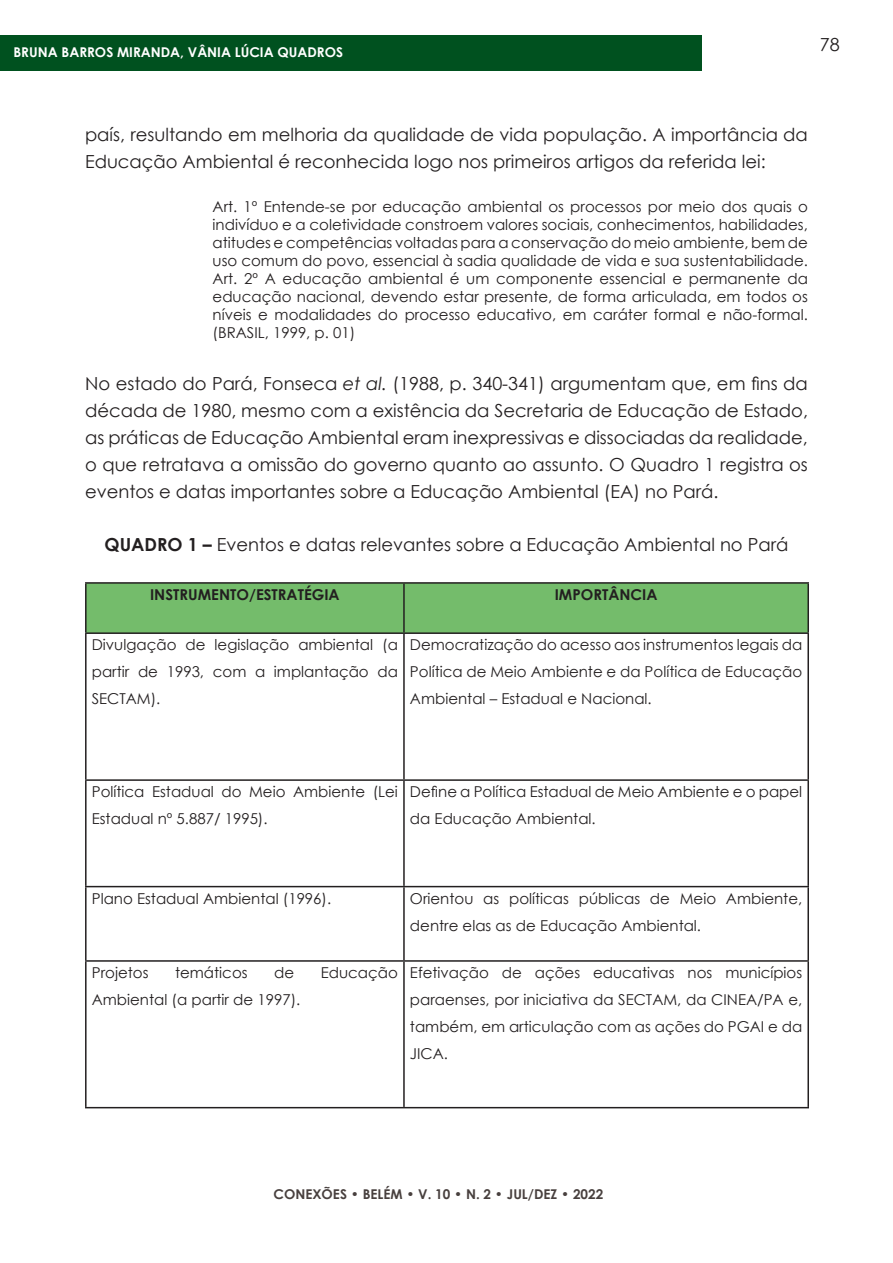
<style>
.page{position:relative;width:893px;height:1263px;background:#fff}
.page>*{position:absolute;margin:0;border:0;box-sizing:border-box;transform-origin:0 0}
.PARÁGRAFO{font:18px/27px "Century Gothic";color:#231f20}
.paragráfo_menor{font:15px/27px "Century Gothic";color:#231f20;text-align:justify}
.t1{font:700 15px "Century Gothic";color:#231f20}
.t2{font:700 13.5px "Century Gothic";color:#48403e}
.t3{font:700 13.5px "Century Gothic";color:#fff}
.s1{font-style:italic}
.s2{font-weight:700}
</style>
<div class="page">
<div style="left:0;top:36px;width:702px;height:35px;background:#00511f"></div>
<div style="left:87px;top:584px;width:720px;height:48px;background:#74bc6b"></div>
<hr style="left:85px;top:582px;width:319px;height:2px;background:#231f20">
<hr style="left:85px;top:584px;width:2px;height:48px;background:#231f20">
<hr style="left:404px;top:582px;width:405px;height:2px;background:#231f20">
<hr style="left:403px;top:584px;width:2px;height:48px;background:#231f20">
<hr style="left:807px;top:584px;width:2px;height:48px;background:#231f20">
<hr style="left:85px;top:632px;width:319px;height:2px;background:#231f20">
<hr style="left:85px;top:634px;width:2px;height:145px;background:#231f20">
<hr style="left:404px;top:632px;width:405px;height:2px;background:#231f20">
<hr style="left:403px;top:634px;width:2px;height:145px;background:#231f20">
<hr style="left:807px;top:634px;width:2px;height:145px;background:#231f20">
<hr style="left:85px;top:779px;width:319px;height:2px;background:#231f20">
<hr style="left:85px;top:781px;width:2px;height:105px;background:#231f20">
<hr style="left:404px;top:779px;width:405px;height:2px;background:#231f20">
<hr style="left:403px;top:781px;width:2px;height:105px;background:#231f20">
<hr style="left:807px;top:781px;width:2px;height:105px;background:#231f20">
<hr style="left:85px;top:886px;width:319px;height:1px;background:#231f20">
<hr style="left:85px;top:887px;width:2px;height:73px;background:#231f20">
<hr style="left:404px;top:886px;width:405px;height:1px;background:#231f20">
<hr style="left:403px;top:887px;width:2px;height:73px;background:#231f20">
<hr style="left:807px;top:887px;width:2px;height:73px;background:#231f20">
<hr style="left:85px;top:960px;width:319px;height:2px;background:#231f20">
<hr style="left:85px;top:962px;width:2px;height:145px;background:#231f20">
<hr style="left:404px;top:960px;width:405px;height:2px;background:#231f20">
<hr style="left:403px;top:962px;width:2px;height:145px;background:#231f20">
<hr style="left:807px;top:962px;width:2px;height:145px;background:#231f20">
<hr style="left:85px;top:1107px;width:319px;height:1px;background:#231f20">
<hr style="left:404px;top:1107px;width:405px;height:1px;background:#231f20">
<p class="t3" style="left:13px;top:42px;width:331px">BRUNA BARROS MIRANDA, VÂNIA LÚCIA QUADROS</p>
<p class="PARÁGRAFO" style="left:820px;top:30px;width:21px">78</p>
<p class="PARÁGRAFO" style="left:85px;top:121px;width:724px">país, resultando em melhoria da qualidade de vida população. A importância da<br>Educação Ambiental é reconhecida logo nos primeiros artigos da referida lei:</p>
<p class="paragráfo_menor" style="left:213px;top:197px;width:597px;line-height:18px">Art. 1º Entende-se por educação ambiental os processos por meio dos quais o indivíduo e a coletividade constroem valores sociais, conhecimentos, habilidades, atitudes e competências voltadas para a conservação do meio ambiente, bem de uso comum do povo, essencial à sadia qualidade de vida e sua sustentabilidade.<br>Art. 2º A educação ambiental é um componente essencial e permanente da educação nacional, devendo estar presente, de forma articulada, em todos os níveis e modalidades do processo educativo, em caráter formal e não-formal. (BRASIL, 1999, p. 01)</p>
<p class="PARÁGRAFO" style="left:85px;top:370px;width:724px;text-align:justify">No estado do Pará, Fonseca <span class="s1">et al.</span> (1988, p. 340-341) argumentam que, em fins da década de 1980, mesmo com a existência da Secretaria de Educação de Estado, as práticas de Educação Ambiental eram inexpressivas e dissociadas da realidade, o que retratava a omissão do governo quanto ao assunto. O Quadro 1 registra os eventos e datas importantes sobre a Educação Ambiental (EA) no Pará.</p>
<p class="PARÁGRAFO" style="left:105px;top:530px;width:685px"><span class="s2">QUADRO 1 –</span> Eventos e datas relevantes sobre a Educação Ambiental no Pará</p>
<p class="t1" style="left:150px;top:583px;width:191px">INSTRUMENTO/ESTRATÉGIA</p>
<p class="t1" style="left:555px;top:583px;width:104px">IMPORTÂNCIA</p>
<p class="paragráfo_menor" style="left:92px;top:631px;width:308px">Divulgação de legislação ambiental (a partir de 1993, com a implantação da SECTAM).</p>
<p class="paragráfo_menor" style="left:410px;top:631px;width:394px">Democratização do acesso aos instrumentos legais da Política de Meio Ambiente e da Política de Educação Ambiental – Estadual e Nacional.</p>
<p class="paragráfo_menor" style="left:92px;top:778px;width:308px">Política Estadual do Meio Ambiente (Lei<br>Estadual nº 5.887/ 1995).</p>
<p class="paragráfo_menor" style="left:410px;top:778px;width:394px">Define a Política Estadual de Meio Ambiente e o papel da Educação Ambiental.</p>
<p class="paragráfo_menor" style="left:92px;top:885px;width:241px">Plano Estadual Ambiental (1996).</p>
<p class="paragráfo_menor" style="left:410px;top:885px;width:394px">Orientou as políticas públicas de Meio Ambiente, dentre elas as de Educação Ambiental.</p>
<p class="paragráfo_menor" style="left:92px;top:959px;width:58px">Projetos</p>
<p class="paragráfo_menor" style="left:175px;top:959px;width:74px">temáticos</p>
<p class="paragráfo_menor" style="left:274px;top:959px;width:22px">de</p>
<p class="paragráfo_menor" style="left:321px;top:959px;width:79px">Educação</p>
<p class="paragráfo_menor" style="left:92px;top:986px;width:210px">Ambiental (a partir de 1997).</p>
<p class="paragráfo_menor" style="left:410px;top:959px;width:394px">Efetivação de ações educativas nos municípios paraenses, por iniciativa da SECTAM, da CINEA/PA e, também, em articulação com as ações do PGAI e da JICA.</p>
<p class="t2" style="left:274px;top:1183px;width:331px">CONEXÕES • BELÉM • V. 10 • N. 2 • JUL/DEZ • 2022</p>
</div>
